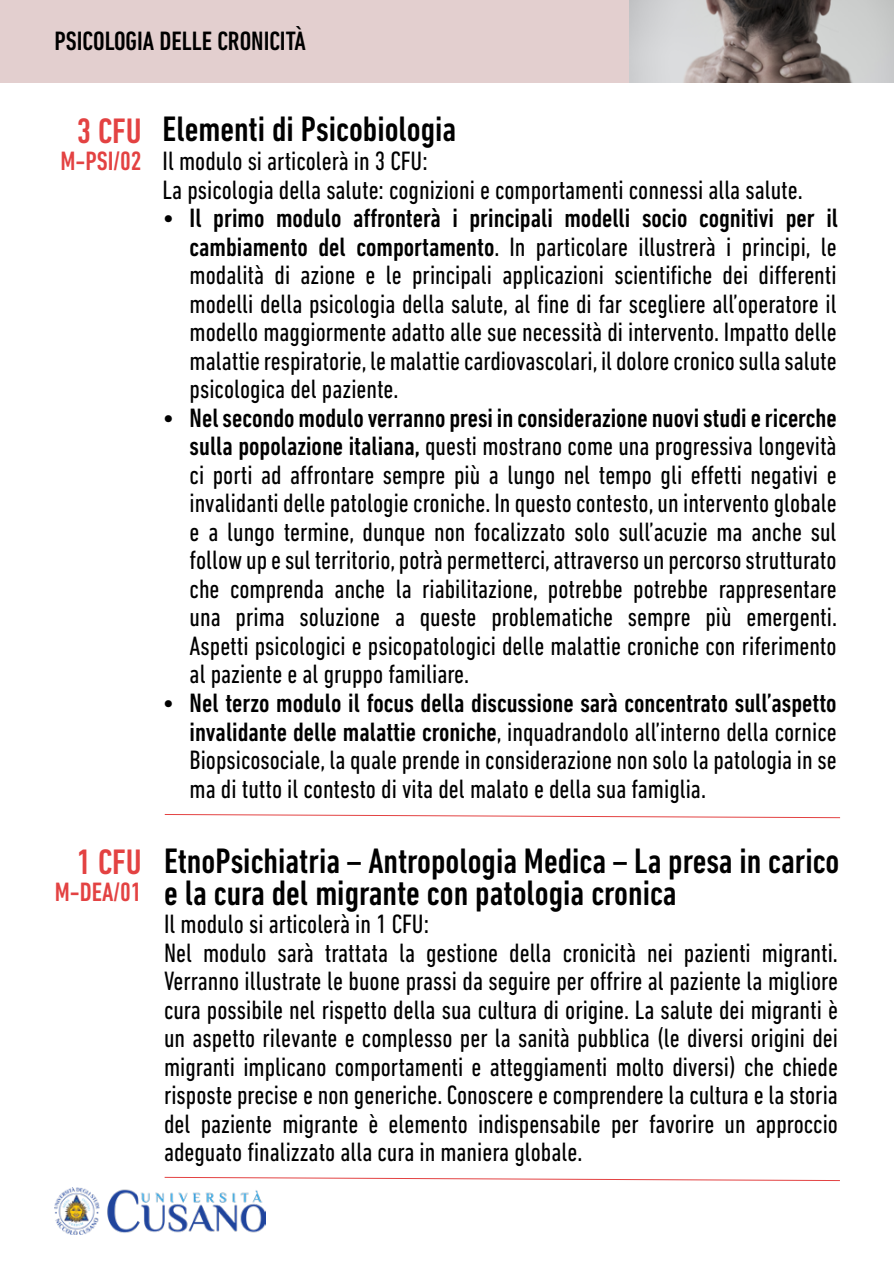
<style>
.page{position:relative;width:894px;height:1264px;background:#fff}
.page>*{position:absolute;margin:0;border:0;box-sizing:border-box;transform-origin:0 0}
.t1{font:500 condensed 36px/31.5px "DIN Next LT Pro";color:#000}
.t2{font:500 condensed 36px "DIN Next LT Pro";color:#e34242}
.t3{font:condensed 27px/28.5px "DIN Next LT Pro";color:#000;text-align:justify}
.t4{font:500 condensed 27px "DIN Next LT Pro";color:#000}
.t5{font:500 condensed 27px "DIN Next LT Pro";color:#e34242}
.s1{font-weight:500}
</style>
<div class="page">
<img style="left:54px;top:1187px;width:211px;height:47px">
<div style="left:0;top:0;width:893px;height:83px;background:#e3cfcf"></div>
<img style="left:630px;top:0;width:263px;height:83px">
<svg style="left:164px;top:814px;width:676px;height:4px"></svg>
<svg style="left:164px;top:1176px;width:676px;height:5px"></svg>
<p class="t4" style="left:54px;top:26px;width:253px">PSICOLOGIA DELLE CRONICITÀ</p>
<h1 class="t2" style="left:77px;top:111px;width:66px">3 CFU</h1>
<p class="t5" style="left:60px;top:146px;width:83px">M-PSI/02</p>
<h1 class="t2" style="left:77px;top:841px;width:66px">1 CFU</h1>
<p class="t5" style="left:55px;top:877px;width:88px">M-DEA/01</p>
<h1 class="t1" style="left:163px;top:113px;width:295px">Elementi di Psicobiologia</h1>
<p class="t3" style="left:163px;top:146px;width:641px">Il modulo si articolerà in 3 CFU:<br>La psicologia della salute: cognizioni e comportamenti connessi alla salute.</p>
<p class="t3" style="left:190px;top:203px;width:650px;text-indent:-27px"><span class="s1">• Il primo modulo affronterà i principali modelli socio cognitivi per il cambiamento del comportamento</span>. In particolare illustrerà i principi, le modalità di azione e le principali applicazioni scientifiche dei differenti modelli della psicologia della salute, al fine di far scegliere all’operatore il modello maggiormente adatto alle sue necessità di intervento. Impatto delle malattie respiratorie, le malattie cardiovascolari, il dolore cronico sulla salute psicologica del paziente.</p>
<p class="t3" style="left:190px;top:403px;width:648px;text-indent:-27px"><span class="s1">• Nel secondo modulo verranno presi in considerazione nuovi studi e ricerche sulla popolazione italiana,</span> questi mostrano come una progressiva longevità ci porti ad affrontare sempre più a lungo nel tempo gli effetti negativi e invalidanti delle patologie croniche. In questo contesto, un intervento globale e a lungo termine, dunque non focalizzato solo sull’acuzie ma anche sul follow up e sul territorio, potrà permetterci, attraverso un percorso strutturato che comprenda anche la riabilitazione, potrebbe potrebbe rappresentare una prima soluzione a queste problematiche sempre più emergenti.<br>Aspetti psicologici e psicopatologici delle malattie croniche con riferimento al paziente e al gruppo familiare.</p>
<p class="t3" style="left:190px;top:688px;width:648px;text-indent:-27px"><span class="s1">• Nel terzo modulo il focus della discussione sarà concentrato sull’aspetto invalidante delle malattie croniche</span>, inquadrandolo all’interno della cornice Biopsicosociale, la quale prende in considerazione non solo la patologia in se ma di tutto il contesto di vita del malato e della sua famiglia.</p>
<h1 class="t1" style="left:164px;top:845px;width:677px">EtnoPsichiatria – Antropologia Medica – La presa in carico e la cura del migrante con patologia cronica</h1>
<p class="t3" style="left:164px;top:909px;width:675px;text-align:left">Il modulo si articolerà in 1 CFU:<br>Nel modulo sarà trattata la gestione della cronicità nei pazienti migranti.<br>Verranno illustrate le buone prassi da seguire per offrire al paziente la migliore cura possibile nel rispetto della sua cultura di origine. La salute dei migranti è un aspetto rilevante e complesso per la sanità pubblica (le diversi origini dei migranti implicano comportamenti e atteggiamenti molto diversi) che chiede risposte precise e non generiche. Conoscere e comprendere la cultura e la storia del paziente migrante è elemento indispensabile per favorire un approccio adeguato finalizzato alla cura in maniera globale.</p>
</div>
